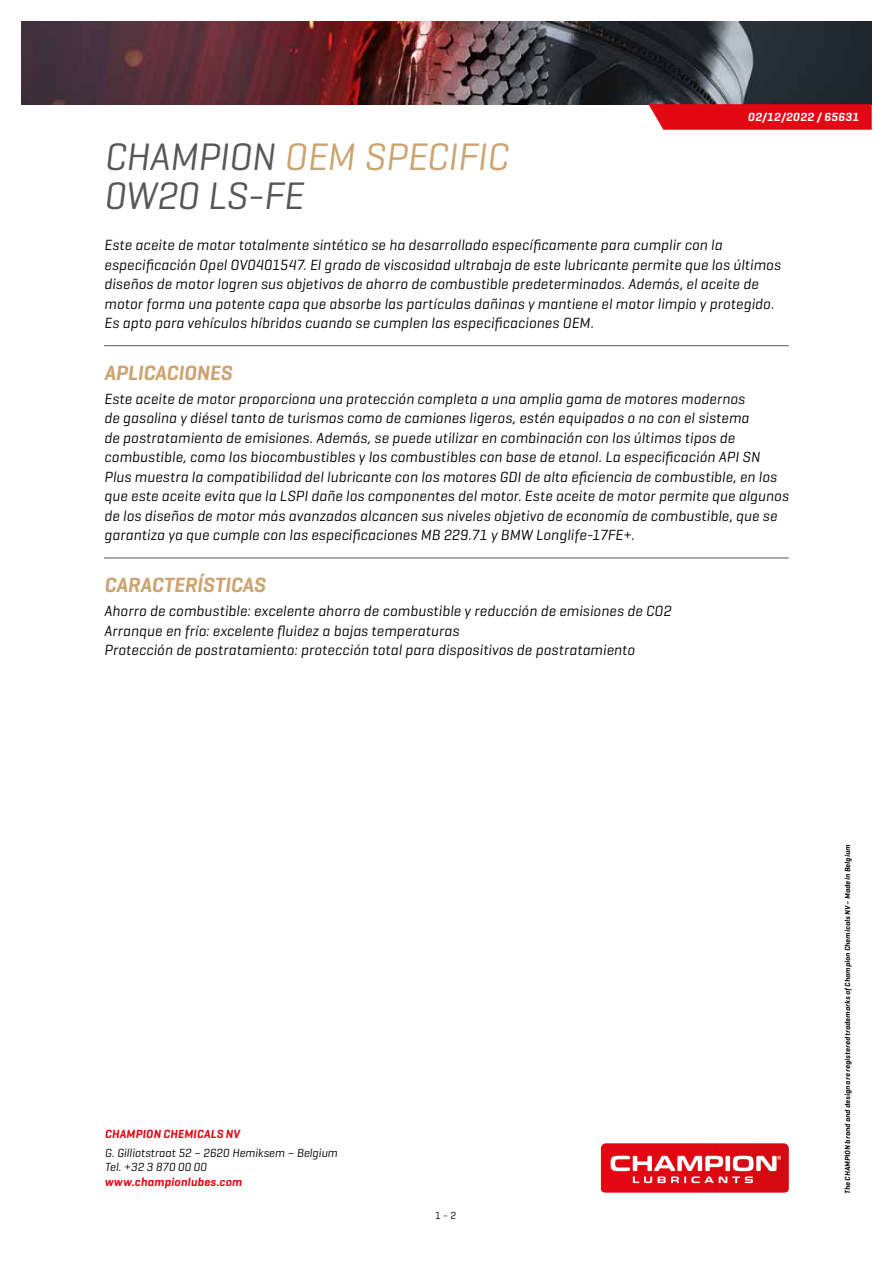
<style>
.page{position:relative;width:893px;height:1263px;background:#fff}
.page>*{position:absolute;margin:0;border:0;box-sizing:border-box;transform-origin:0 0}
.t1{font:italic 39px/39px "Geogrotesque";letter-spacing:-.005em;color:#575756}
.t2{font:italic 600 21px "Geogrotesque";letter-spacing:-.005em;color:#cca472}
.t3{font:italic 15px/19.5px "Geogrotesque";letter-spacing:.01em;color:#000}
.t4{font:italic 12px/14.4px "Geogrotesque";color:#000}
.t5{font:italic 600 12px "Geogrotesque";letter-spacing:.015em;color:#e30613}
.t6{font:italic 600 12px "Geogrotesque";letter-spacing:.03em;color:#fff}
.t7{font:10.5px "Geogrotesque";color:#000}
.t8{font:italic 600 7.5px "Geogrotesque";letter-spacing:.025em;color:#000}
.s1{color:#cca472}
</style>
<div class="page">
<svg style="left:601px;top:1143px;width:188px;height:49px;background:#e43740"></svg>
<img style="left:21px;top:21px;width:851px;height:83px">
<svg style="left:648px;top:104px;width:224px;height:26px;background:#e3121e"></svg>
<hr style="left:104px;top:345px;width:685px;height:1px;background:#575756">
<hr style="left:104px;top:558px;width:685px;height:1px;background:#575756">
<p class="t6" style="left:748px;top:110px;width:113px">02/12/2022 / 65631</p>
<h1 class="t1" style="left:104px;top:136px;width:405px">CHAMPION <span class="s1">OEM SPECIFIC<br></span>0W20 LS-FE</h1>
<p class="t3" style="left:104px;top:235px;width:678px">Este aceite de motor totalmente sintético se ha desarrollado específicamente para cumplir con la especificación Opel OV0401547. El grado de viscosidad ultrabaja de este lubricante permite que los últimos diseños de motor logren sus objetivos de ahorro de combustible predeterminados. Además, el aceite de motor forma una potente capa que absorbe las partículas dañinas y mantiene el motor limpio y protegido.<br>Es apto para vehículos híbridos cuando se cumplen las especificaciones OEM.</p>
<h2 class="t2" style="left:104px;top:360px;width:129px">APLICACIONES</h2>
<p class="t3" style="left:104px;top:388px;width:686px">Este aceite de motor proporciona una protección completa a una amplia gama de motores modernos<br>de gasolina y diésel tanto de turismos como de camiones ligeros, estén equipados o no con el sistema<br>de postratamiento de emisiones. Además, se puede utilizar en combinación con los últimos tipos de combustible, como los biocombustibles y los combustibles con base de etanol. La especificación API SN Plus muestra la compatibilidad del lubricante con los motores GDI de alta eficiencia de combustible, en los que este aceite evita que la LSPI dañe los componentes del motor. Este aceite de motor permite que algunos de los diseños de motor más avanzados alcancen sus niveles objetivo de economía de combustible, que se garantiza ya que cumple con las especificaciones MB 229.71 y BMW Longlife-17FE+.</p>
<h2 class="t2" style="left:104px;top:572px;width:163px">CARACTERÍSTICAS</h2>
<p class="t3" style="left:104px;top:601px;width:569px">Ahorro de combustible: excelente ahorro de combustible y reducción de emisiones de CO2<br>Arranque en frío: excelente fluidez a bajas temperaturas<br>Protección de postratamiento: protección total para dispositivos de postratamiento</p>
<p class="t5" style="left:105px;top:1126px;width:136px">CHAMPION CHEMICALS NV</p>
<p class="t4" style="left:105px;top:1145px;width:234px">G. Gilliotstraat 52 – 2620 Hemiksem – Belgium<br>Tel. +32 3 870 00 00</p>
<p class="t5" style="left:105px;top:1174px;width:139px">www.championlubes.com</p>
<p class="t7" style="left:435px;top:1209px;width:23px">1 - 2</p>
<p class="t8" style="left:843px;top:1194px;width:351px;rotate:-90deg">The CHAMPION brand and design are registered trademarks of Champion Chemicals NV – Made in Belgium</p>
</div>
